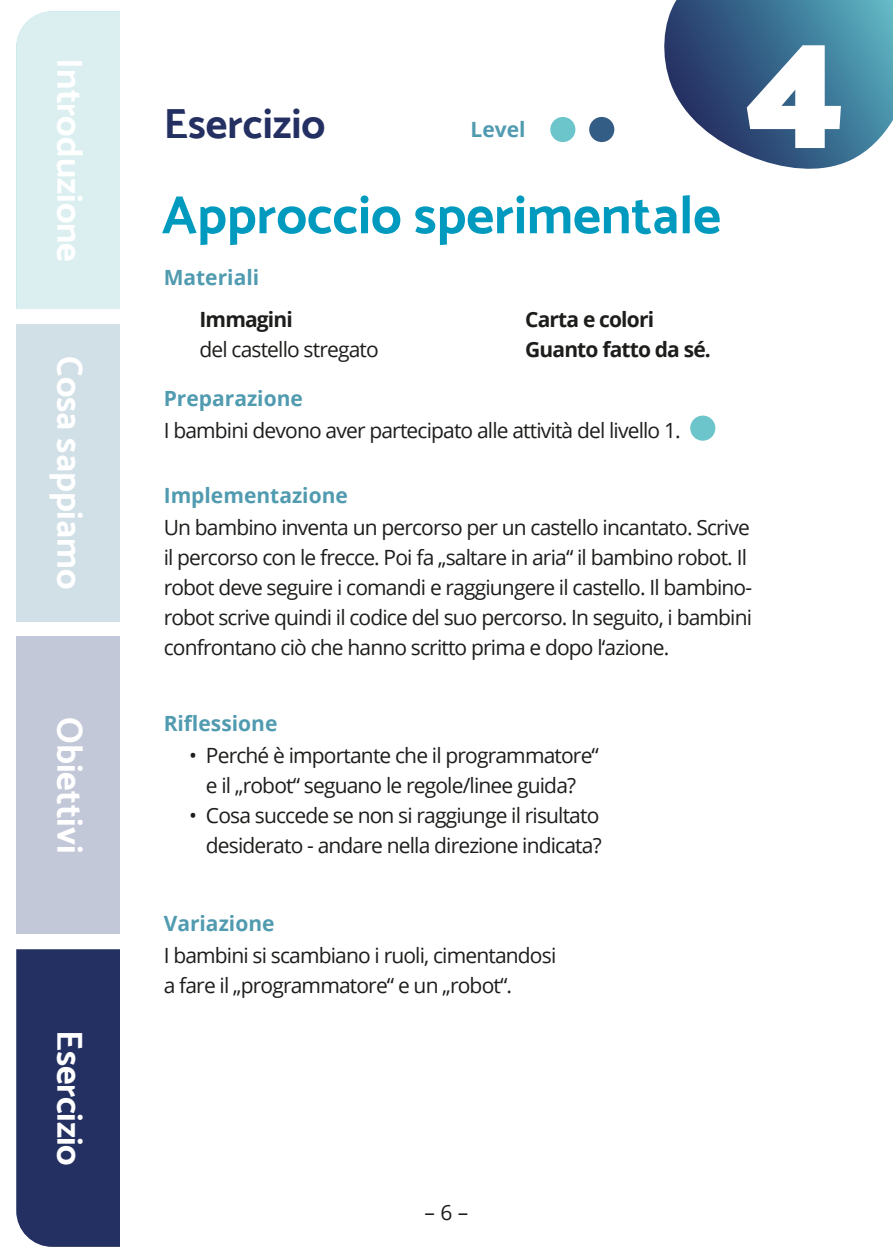
<style>
.page{position:relative;width:893px;height:1259px;background:#fff}
.page>*{position:absolute;margin:0;border:0;box-sizing:border-box;transform-origin:0 0}
.t1{font:900 162px "Catamaran";color:#fff}
.t2{font:700 54px "Catamaran";color:#009abf}
.t3{font:700 42px "Catamaran";color:#243062}
.t4{font:700 36px "Catamaran";color:#fff}
.t5{font:21px/30px "Open Sans";letter-spacing:-.04em;color:#1d1d1b}
.t6{font:700 21px "Open Sans";color:#519bb0}
.t7{font:700 21px/30px "Open Sans";letter-spacing:-.04em;color:#1d1d1b}
</style>
<div class="page">
<div style="left:16px;top:949px;width:104px;height:297px;background:#243062"></div>
<svg style="left:664px;top:0;width:229px;height:169px;background:#547d9c"></svg>
<div style="left:16px;top:636px;width:104px;height:298px;background:#c3c8d8"></div>
<div style="left:16px;top:324px;width:104px;height:297px;background:#d1dfe7"></div>
<div style="left:16px;top:11px;width:104px;height:298px;background:#dbeff1"></div>
<div style="left:550px;top:117px;width:25px;height:25px;background:#6dc5cc;border-radius:50%"></div>
<div style="left:690px;top:415px;width:25px;height:26px;background:#6dc5cc;border-radius:50%"></div>
<div style="left:589px;top:117px;width:25px;height:25px;background:#335d84;border-radius:50%"></div>
<h3 class="t4" style="left:91px;top:58px;width:205px;rotate:90deg">Introduzione</h3>
<h3 class="t4" style="left:91px;top:356px;width:235px;rotate:90deg">Cosa sappiamo</h3>
<h3 class="t4" style="left:91px;top:717px;width:138px;rotate:90deg">Obiettivi</h3>
<h3 class="t4" style="left:91px;top:1030px;width:137px;rotate:90deg">Esercizio</h3>
<h3 class="t3" style="left:164px;top:99px;width:163px">Esercizio</h3>
<p class="t6" style="left:471px;top:115px;width:57px">Level</p>
<h2 class="t2" style="left:162px;top:183px;width:561px">Approccio sperimentale</h2>
<p class="t6" style="left:164px;top:263px;width:97px">Materiali</p>
<p class="t7" style="left:199px;top:304px;width:95px">Immagini</p>
<p class="t5" style="left:199px;top:334px;width:181px">del castello stregato</p>
<p class="t6" style="left:164px;top:383px;width:141px">Preparazione</p>
<p class="t7" style="left:525px;top:304px;width:187px">Carta e colori<br>Guanto fatto da sé.</p>
<p class="t5" style="left:164px;top:415px;width:519px">I bambini devono aver partecipato alle attività del livello 1.</p>
<p class="t6" style="left:164px;top:480px;width:186px">Implementazione</p>
<h1 class="t1" style="left:745px;top:-13px;width:100px">4</h1>
<p class="t5" style="left:164px;top:511px;width:590px">Un bambino inventa un percorso per un castello incantato. Scrive il percorso con le frecce. Poi fa „saltare in aria“ il bambino robot. Il robot deve seguire i comandi e raggiungere il castello. Il bambino&shy;robot scrive quindi il codice del suo percorso. In seguito, i bambini confrontano ciò che hanno scritto prima e dopo l‘azione.</p>
<p class="t6" style="left:164px;top:708px;width:115px">Riflessione</p>
<p class="t5" style="left:189px;top:740px;width:411px;text-align:center">• Perché è importante che il programmatore“ e il „robot“ seguano le regole/linee guida?</p>
<p class="t5" style="left:189px;top:800px;width:414px;text-align:right">• Cosa succede se non si raggiunge il risultato desiderato - andare nella direzione indicata?</p>
<p class="t6" style="left:164px;top:908px;width:112px">Variazione</p>
<p class="t5" style="left:164px;top:939px;width:394px">I bambini si scambiano i ruoli, cimentandosi a fare il „programmatore“ e un „robot“.</p>
<p class="t5" style="left:425px;top:1196px;width:45px">– 6 –</p>
</div>
